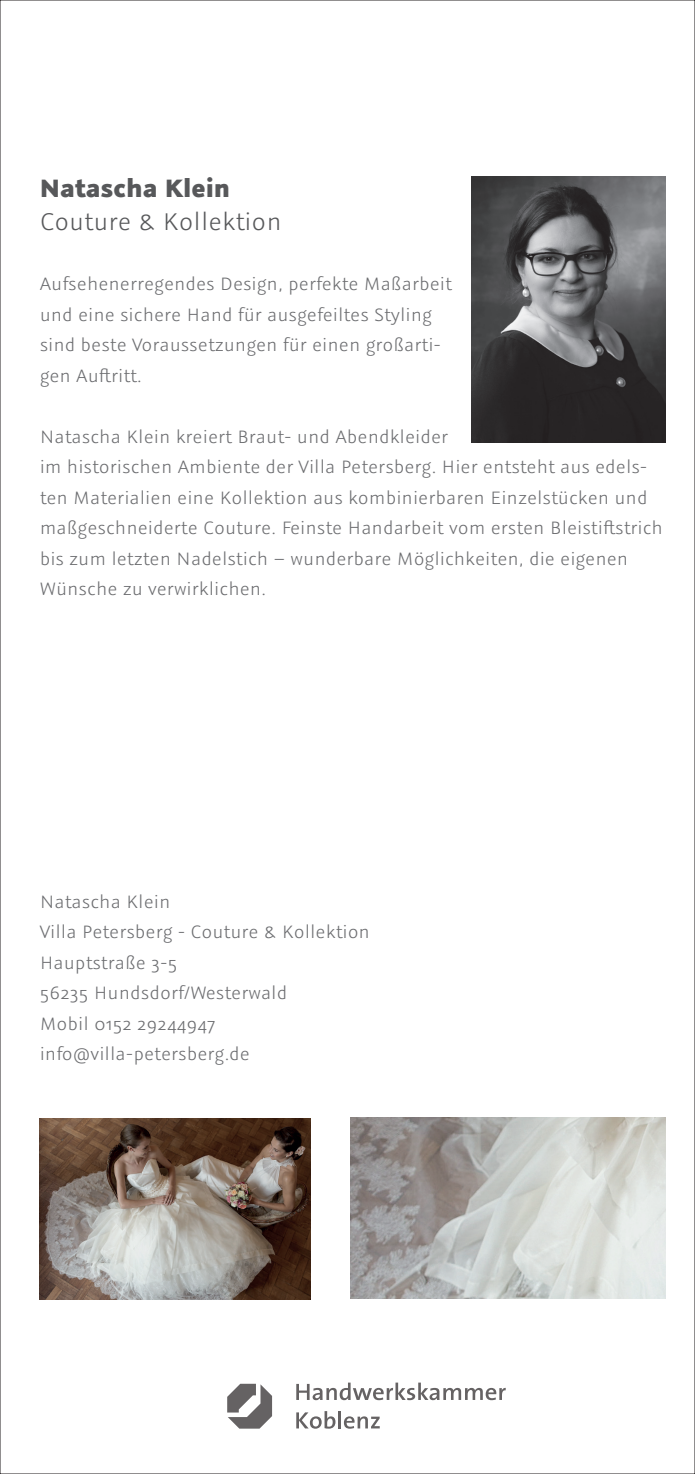
<style>
.page{position:relative;width:695px;height:1474px;background:#fff}
.page>*{position:absolute;margin:0;border:0;box-sizing:border-box;transform-origin:0 0}
.t1{font:700 28px "Graublau Sans";color:#57585a}
.t2{font:300 27.12px "Graublau Sans";color:#57585a}
.t3{font:300 20.12px/30.4px "Graublau Sans";color:#6c6d70}
</style>
<div class="page">
<img style="left:471px;top:176px;width:194px;height:266px">
<img style="left:350px;top:1117px;width:315px;height:181px">
<svg style="left:296px;top:1382px;width:209px;height:18px"></svg>
<svg style="left:296px;top:1411px;width:39px;height:17px"></svg>
<hr style="left:338px;top:1410px;width:3px;height:18px;background:#231f20">
<svg style="left:344px;top:1416px;width:35px;height:12px"></svg>
<svg style="left:227px;top:1383px;width:45px;height:45px"></svg>
<img style="left:40px;top:1118px;width:271px;height:181px">
<h1 class="t1" style="left:40px;top:171px;width:192px">Natascha Klein</h1>
<h2 class="t2" style="left:40px;top:204px;width:243px">Couture &amp; Kollektion</h2>
<p class="t3" style="left:40px;top:268px;width:413px">Aufsehenerregendes Design, perfekte Maßarbeit und eine sichere Hand für ausgefeiltes Styling sind beste Voraussetzungen für einen großarti&shy;gen Auftritt.</p>
<p class="t3" style="left:40px;top:420px;width:624px">Natascha Klein kreiert Braut- und Abendkleider<br>im historischen Ambiente der Villa Petersberg. Hier entsteht aus edels&shy;ten Materialien eine Kollektion aus kombinierbaren Einzelstücken und maßgeschneiderte Couture. Feinste Handarbeit vom ersten Bleistiftstrich bis zum letzten Nadelstich – wunderbare Möglichkeiten, die eigenen Wünsche zu verwirklichen.</p>
<p class="t3" style="left:40px;top:885px;width:332px">Natascha Klein<br>Villa Petersberg - Couture &amp; Kollektion<br>Hauptstraße 3-5<br>56235 Hundsdorf/Westerwald<br>Mobil 0152 29244947 info@villa-petersberg.de</p>
</div>
